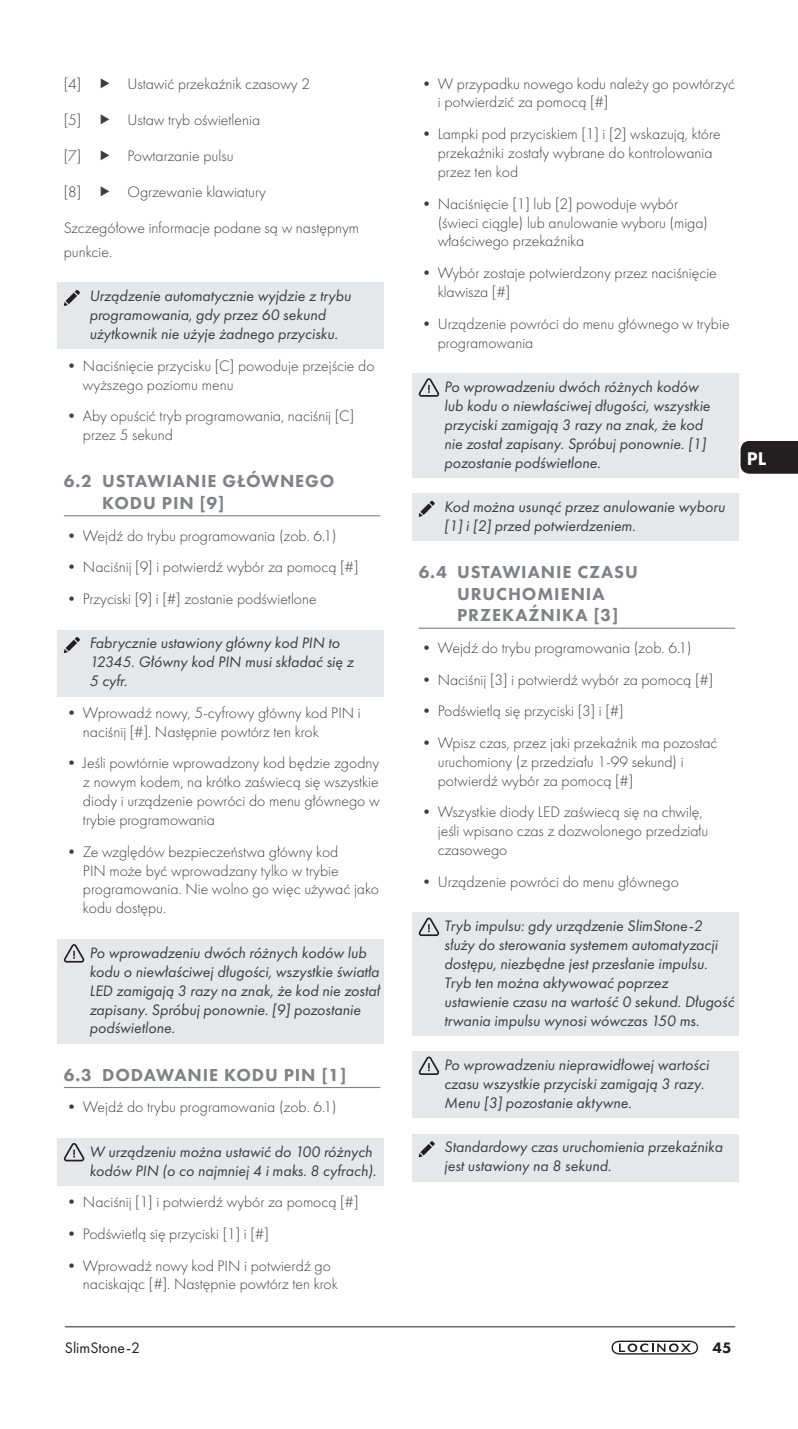
<style>
.page{position:relative;width:798px;height:1429px;background:#fff}
.page>*{position:absolute;margin:0;border:0;box-sizing:border-box;transform-origin:0 0}
.t1{font:800 19.12px "Futura PT";color:#fff}
.t2{font:800 18px/21.6px "Futura PT";letter-spacing:.05em;color:#808285}
.Body{font:300 15.75px/18.9px "Futura PT";color:#3e3e3f}
.Opmerking{font:italic 15.75px/18.9px "Futura PT";color:#3e3e3f}
.t3{font:15.75px "Futura PT";color:#231f20}
.t4{font:800 15.75px "Futura PT";color:#231f20}
</style>
<div class="page">
<div style="left:740px;top:441px;width:57px;height:33px;background:#231f20"></div>
<hr style="left:65px;top:1326px;width:670px;height:1px;background:#231f20">
<svg style="left:611px;top:1340px;width:86px;height:14px"></svg>
<div style="left:57px;top:283px;width:326px;height:66px;background:#e6e7e9"></div>
<hr style="left:64px;top:515px;width:316px;height:1px;background:#808285">
<div style="left:57px;top:630px;width:326px;height:66px;background:#e6e7e9"></div>
<div style="left:57px;top:939px;width:326px;height:104px;background:#e6e7e9"></div>
<hr style="left:64px;top:1087px;width:316px;height:1px;background:#808285">
<div style="left:57px;top:1138px;width:326px;height:47px;background:#e6e7e9"></div>
<svg style="left:64px;top:290px;width:16px;height:16px"></svg>
<svg style="left:64px;top:637px;width:16px;height:16px"></svg>
<svg style="left:63px;top:944px;width:22px;height:18px"></svg>
<svg style="left:63px;top:1143px;width:22px;height:18px"></svg>
<div style="left:412px;top:373px;width:326px;height:105px;background:#e6e7e9"></div>
<div style="left:412px;top:494px;width:326px;height:47px;background:#e6e7e9"></div>
<hr style="left:418px;top:627px;width:317px;height:2px;background:#808285">
<div style="left:412px;top:913px;width:326px;height:123px;background:#e6e7e9"></div>
<div style="left:412px;top:1052px;width:326px;height:66px;background:#e6e7e9"></div>
<div style="left:412px;top:1134px;width:326px;height:47px;background:#e6e7e9"></div>
<svg style="left:418px;top:378px;width:21px;height:19px"></svg>
<svg style="left:418px;top:501px;width:16px;height:16px"></svg>
<svg style="left:418px;top:917px;width:21px;height:19px"></svg>
<svg style="left:418px;top:1056px;width:21px;height:19px"></svg>
<svg style="left:418px;top:1141px;width:16px;height:16px"></svg>
<p class="Body" style="left:64px;top:74px;width:19px">[4]</p>
<p class="Body" style="left:127px;top:74px;width:184px">Ustawić przekaźnik czasowy 2</p>
<p class="Body" style="left:64px;top:110px;width:19px">[5]</p>
<p class="Body" style="left:127px;top:110px;width:134px">Ustaw tryb oświetlenia</p>
<p class="Body" style="left:64px;top:146px;width:19px">[7]</p>
<p class="Body" style="left:127px;top:146px;width:108px">Powtarzanie pulsu</p>
<p class="Body" style="left:64px;top:183px;width:19px">[8]</p>
<p class="Body" style="left:127px;top:183px;width:140px">Ogrzewanie klawiatury</p>
<p class="Body" style="left:64px;top:216px;width:297px;line-height:23.4px">Szczegółowe informacje podane są w następnym punkcie.</p>
<p class="Opmerking" style="left:89px;top:286px;width:263px">Urządzenie automatycznie wyjdzie z trybu programowania, gdy przez 60 sekund użytkownik nie użyje żadnego przycisku.</p>
<p class="Body" style="left:83px;top:356px;width:293px;text-indent:-19px">• Naciśnięcie przycisku [C] powoduje przejście do wyższego poziomu menu</p>
<p class="Body" style="left:83px;top:407px;width:273px;text-indent:-19px">• Aby opuścić tryb programowania, naciśnij [C] przez 5 sekund</p>
<p class="t2" style="left:102px;top:470px;width:234px;text-indent:-38px">6.2 USTAWIANIE GŁÓWNEGO<br>KODU PIN [9]</p>
<p class="Body" style="left:64px;top:526px;width:274px">• Wejdź do trybu programowania (zob. 6.1)</p>
<p class="Body" style="left:64px;top:557px;width:296px">• Naciśnij [9] i potwierdź wybór za pomocą [#]</p>
<p class="Body" style="left:64px;top:589px;width:254px">• Przyciski [9] i [#] zostanie podświetlone</p>
<p class="Opmerking" style="left:89px;top:633px;width:266px">Fabrycznie ustawiony główny kod PIN to<br>12345. Główny kod PIN musi składać się z<br>5 cyfr.</p>
<p class="Body" style="left:83px;top:703px;width:279px;text-indent:-19px">• Wprowadź nowy, 5-cyfrowy główny kod PIN i naciśnij [#]. Następnie powtórz ten krok</p>
<p class="Body" style="left:83px;top:754px;width:298px;text-align:justify;text-indent:-19px">• Jeśli powtórnie wprowadzony kod będzie zgodny z nowym kodem, na krótko zaświecą się wszystkie diody i urządzenie powróci do menu głównego w trybie programowania</p>
<p class="Body" style="left:83px;top:842px;width:297px;text-indent:-19px">• Ze względów bezpieczeństwa główny kod<br>PIN może być wprowadzany tylko w trybie programowania. Nie wolno go więc używać jako kodu dostępu.</p>
<p class="Opmerking" style="left:89px;top:943px;width:292px">Po wprowadzeniu dwóch różnych kodów lub kodu o niewłaściwej długości, wszystkie światła LED zamigają 3 razy na znak, że kod nie został zapisany. Spróbuj ponownie. [9] pozostanie podświetlone.</p>
<p class="t2" style="left:64px;top:1063px;width:284px">6.3 DODAWANIE KODU PIN [1]</p>
<p class="Body" style="left:64px;top:1097px;width:274px">• Wejdź do trybu programowania (zob. 6.1)</p>
<p class="Opmerking" style="left:89px;top:1142px;width:288px">W urządzeniu można ustawić do 100 różnych kodów PIN (o co najmniej 4 i maks. 8 cyfrach).</p>
<p class="Body" style="left:64px;top:1192px;width:296px">• Naciśnij [1] i potwierdź wybór za pomocą [#]</p>
<p class="Body" style="left:64px;top:1224px;width:206px">• Podświetlą się przyciski [1] i [#]</p>
<p class="Body" style="left:83px;top:1256px;width:256px;text-indent:-19px">• Wprowadź nowy kod PIN i potwierdź go naciskając [#]. Następnie powtórz ten krok</p>
<p class="Body" style="left:437px;top:74px;width:299px;text-indent:-19px">• W przypadku nowego kodu należy go powtórzyć i potwierdzić za pomocą [#]</p>
<p class="Body" style="left:437px;top:125px;width:284px;text-indent:-19px">• Lampki pod przyciskiem [1] i [2] wskazują, które przekaźniki zostały wybrane do kontrolowania przez ten kod</p>
<p class="Body" style="left:437px;top:194px;width:271px;text-indent:-19px">• Naciśnięcie [1] lub [2] powoduje wybór (świeci ciągle) lub anulowanie wyboru (miga) właściwego przekaźnika</p>
<p class="Body" style="left:437px;top:263px;width:280px;text-indent:-19px">• Wybór zostaje potwierdzony przez naciśnięcie klawisza [#]</p>
<p class="Body" style="left:437px;top:314px;width:293px;text-indent:-19px">• Urządzenie powróci do menu głównego w trybie programowania</p>
<p class="Opmerking" style="left:444px;top:377px;width:267px">Po wprowadzeniu dwóch różnych kodów lub kodu o niewłaściwej długości, wszystkie przyciski zamigają 3 razy na znak, że kod nie został zapisany. Spróbuj ponownie. [1] pozostanie podświetlone.</p>
<p class="Opmerking" style="left:444px;top:497px;width:282px">Kod można usunąć przez anulowanie wyboru [1] i [2] przed potwierdzeniem.</p>
<p class="t2" style="left:457px;top:561px;width:182px;text-indent:-38px">6.4 USTAWIANIE CZASU<br>URUCHOMIENIA<br>PRZEKAŹNIKA [3]</p>
<p class="Body" style="left:418px;top:638px;width:274px">• Wejdź do trybu programowania (zob. 6.1)</p>
<p class="Body" style="left:418px;top:670px;width:296px">• Naciśnij [3] i potwierdź wybór za pomocą [#]</p>
<p class="Body" style="left:418px;top:702px;width:206px">• Podświetlą się przyciski [3] i [#]</p>
<p class="Body" style="left:437px;top:733px;width:281px;text-indent:-19px">• Wpisz czas, przez jaki przekaźnik ma pozostać uruchomiony (z przedziału 1-99 sekund) i potwierdź wybór za pomocą [#]</p>
<p class="Body" style="left:437px;top:803px;width:272px;text-indent:-19px">• Wszystkie diody LED zaświecą się na chwilę, jeśli wpisano czas z dozwolonego przedziału czasowego</p>
<p class="Body" style="left:418px;top:872px;width:262px">• Urządzenie powróci do menu głównego</p>
<p class="Opmerking" style="left:444px;top:916px;width:291px">Tryb impulsu: gdy urządzenie SlimStone-2 służy do sterowania systemem automatyzacji dostępu, niezbędne jest przesłanie impulsu.<br>Tryb ten można aktywować poprzez ustawienie czasu na wartość 0 sekund. Długość trwania impulsu wynosi wówczas 150 ms.</p>
<p class="Opmerking" style="left:444px;top:1055px;width:266px">Po wprowadzeniu nieprawidłowej wartości czasu wszystkie przyciski zamigają 3 razy.<br>Menu [3] pozostanie aktywne.</p>
<p class="Opmerking" style="left:444px;top:1137px;width:280px">Standardowy czas uruchomienia przekaźnika jest ustawiony na 8 sekund.</p>
<p class="t1" style="left:746px;top:446px;width:21px">PL</p>
<p class="t3" style="left:65px;top:1338px;width:77px">SlimStone-2</p>
<p class="t4" style="left:712px;top:1337px;width:20px">45</p>
</div>
